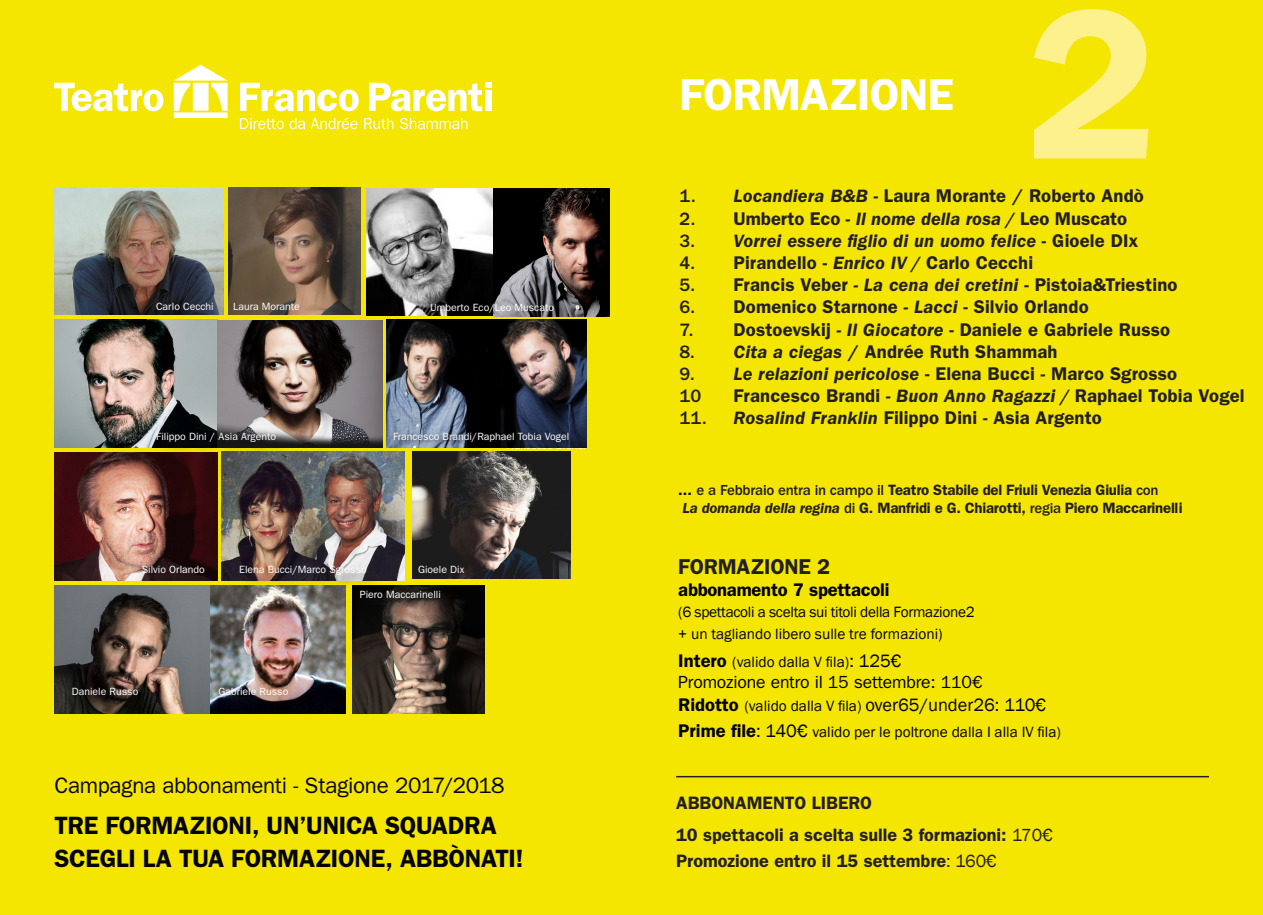
<style>
.page{position:relative;width:1263px;height:915px;background:#fff}
.page>*{position:absolute;margin:0;border:0;box-sizing:border-box;transform-origin:0 0}
.t1{font:600 45px "ITC Franklin Gothic Std";letter-spacing:-.015em;color:#fff}
.t2{font:600 25.05px "ITC Franklin Gothic Std";letter-spacing:-.01em;color:#040503}
.t3{font:22.35px "ITC Franklin Gothic Std";letter-spacing:-.015em;color:#040503}
.t4{font:600 21.6px "ITC Franklin Gothic Std";letter-spacing:-.01em;color:#231f20}
.t5{font:600 18.45px "ITC Franklin Gothic Std";letter-spacing:.005em;color:#231f20}
.t6{font:italic 600 18.45px "ITC Franklin Gothic Std";letter-spacing:.01em;color:#231f20}
.t7{font:500 18.45px "ITC Franklin Gothic Std";color:#231f20}
.t8{font:18.3px "Franklin Gothic";color:#000}
.t9{font:600 18.3px "ITC Franklin Gothic Std";letter-spacing:-.01em;color:#000}
.t10{font:600 18px "ITC Franklin Gothic Std";color:#231f20}
.t11{font:17.55px "ITC Franklin Gothic Std";letter-spacing:-.01em;color:#000}
.t12{font:15.3px/22px "Franklin Gothic";letter-spacing:-.02em;color:#000}
.t13{font:15.3px "Franklin Gothic";color:#000}
.t14{font:600 15px "ITC Franklin Gothic Std";letter-spacing:-.015em;color:#231f20}
.t15{font:10.5px "ITC Franklin Gothic Std";color:#fff}
.s1{font-weight:500}
.s2{font-style:italic}
.s3{font-weight:500;font-style:normal}
.s4{font-style:normal}
.s5{color:#000}
.s6{font-family:"ITC Franklin Gothic Std";font-weight:600;font-size:18.3px}
.s7{font-size:18.3px}
.s8{font-family:"ITC Franklin Gothic Std";font-weight:600}
.s9{font-size:15.3px}
.s10{font-family:"Franklin Gothic";font-weight:400}
</style>
<div class="page">
<div style="left:0;top:0;width:1263px;height:914px;background:#f5e601"></div>
<svg style="left:1034px;top:9px;width:114px;height:149px"></svg>
<svg style="left:240px;top:117px;width:228px;height:12px"></svg>
<div style="left:174px;top:112px;width:54px;height:6px;background:#fff"></div>
<svg style="left:174px;top:65px;width:54px;height:46px"></svg>
<div style="left:193px;top:83px;width:16px;height:28px;background:#fff"></div>
<svg style="left:54px;top:83px;width:109px;height:28px"></svg>
<svg style="left:240px;top:83px;width:119px;height:28px"></svg>
<svg style="left:369px;top:82px;width:122px;height:29px"></svg>
<hr style="left:676px;top:775px;width:533px;height:2px;background:#231f20">
<img style="left:412px;top:452px;width:159px;height:126px">
<img style="left:54px;top:320px;width:328px;height:127px">
<img style="left:55px;top:585px;width:155px;height:128px">
<img style="left:210px;top:585px;width:136px;height:128px">
<img style="left:366px;top:188px;width:243px;height:128px">
<div style="left:70px;top:684px;width:82px;height:25px;background:#231f20;opacity:.75"></div>
<div style="left:216px;top:684px;width:87px;height:24px;background:#231f20;opacity:.75"></div>
<img style="left:229px;top:187px;width:132px;height:128px">
<img style="left:222px;top:452px;width:182px;height:128px">
<img style="left:54px;top:187px;width:169px;height:128px">
<img style="left:387px;top:320px;width:199px;height:127px">
<div style="left:237px;top:562px;width:144px;height:27px;background:#231f20;opacity:.75"></div>
<img style="left:54px;top:452px;width:163px;height:128px">
<div style="left:391px;top:429px;width:183px;height:18px;background:#231f20;opacity:.75"></div>
<img style="left:352px;top:585px;width:132px;height:128px">
<div style="left:358px;top:587px;width:97px;height:25px;background:#231f20;opacity:.75"></div>
<div style="left:155px;top:430px;width:134px;height:25px;background:#231f20;opacity:.75"></div>
<p class="t15" style="left:156px;top:300px;width:59px">Carlo Cecchi</p>
<p class="t15" style="left:233px;top:300px;width:68px">Laura Morante</p>
<p class="t15" style="left:430px;top:301px;width:126px">Umberto Eco/Leo Muscato</p>
<p class="t15" style="left:156px;top:430px;width:121px">Filippo Dini / Asia Argento</p>
<p class="t15" style="left:393px;top:430px;width:178px">Francesco Brandi/Raphael Tobia Vogel</p>
<p class="t15" style="left:507px;top:439px;width:80px">Francesco Brandi</p>
<p class="t15" style="left:142px;top:563px;width:65px">Silvio Orlando</p>
<p class="t15" style="left:239px;top:563px;width:129px">Elena Bucci/Marco Sgrosso</p>
<p class="t15" style="left:418px;top:563px;width:48px">Gioele Dix</p>
<p class="t15" style="left:72px;top:685px;width:68px">Daniele Russo</p>
<p class="t15" style="left:218px;top:684px;width:71px">Gabriele Russo</p>
<p class="t15" style="left:360px;top:588px;width:83px">Piero Maccarinelli</p>
<p class="t3" style="left:54px;top:772px;width:452px">Campagna abbonamenti - Stagione 2017/2018</p>
<p class="t2" style="left:54px;top:810px;width:444px">TRE FORMAZIONI, UN’UNICA SQUADRA</p>
<p class="t2" style="left:54px;top:843px;width:471px">SCEGLI LA TUA FORMAZIONE, ABBÒNATI!</p>
<p class="t1" style="left:679px;top:68px;width:276px">FORMAZIONE</p>
<p class="t5" style="left:679px;top:185px;width:466px"><span class="s1">1.</span> <span class="s2">Locandiera B&amp;B -</span> Laura Morante / Roberto Andò</p>
<p class="t5" style="left:679px;top:207px;width:449px"><span class="s1">2.</span> Umberto Eco <span class="s2">- Il nome della rosa /</span> Leo Muscato</p>
<p class="t6" style="left:679px;top:230px;width:460px"><span class="s3">3.</span> Vorrei essere figlio di un uomo felice <span class="s4">- Gioele DIx</span></p>
<p class="t5" style="left:679px;top:251px;width:355px"><span class="s1">4.</span> Pirandello - <span class="s2">Enrico IV /</span> Carlo Cecchi</p>
<p class="t5" style="left:679px;top:274px;width:499px"><span class="s1">5.</span> Francis Veber <span class="s2">- La cena dei cretini</span> - Pistoia&amp;Triestino</p>
<p class="t5" style="left:679px;top:296px;width:411px"><span class="s1">6.</span> Domenico Starnone <span class="s2">- Lacci</span> - Silvio Orlando</p>
<p class="t5" style="left:679px;top:318px;width:492px"><span class="s1">7.</span> Dostoevskij <span class="s2">- Il Giocatore</span> - Daniele e Gabriele Russo</p>
<p class="t5" style="left:679px;top:340px;width:379px"><span class="s1">8.</span> <span class="s2">Cita a ciegas</span> / Andrée Ruth Shammah</p>
<p class="t5" style="left:679px;top:362px;width:499px"><span class="s1">9.</span> <span class="s2">Le relazioni pericolose</span> - Elena Bucci <span class="s2">-</span> Marco Sgrosso</p>
<p class="t7" style="left:679px;top:385px;width:23px">10</p>
<p class="t5" style="left:733px;top:385px;width:512px">Francesco Brandi <span class="s2">- Buon Anno Ragazzi /</span> Raphael Tobia Vogel</p>
<p class="t5" style="left:679px;top:407px;width:424px"><span class="s1">11.</span> <span class="s2">Rosalind Franklin</span> Filippo Dini - Asia Argento</p>
<p class="t14" style="left:678px;top:481px;width:482px"><span class="s5">...</span> <span class="s1">e a Febbraio entra in campo il</span> Teatro Stabile del Friuli Venezia Giulia <span class="s1">con</span></p>
<p class="t14" style="left:682px;top:499px;width:502px"><span class="s2">La domanda della regina</span> <span class="s1">di</span> G. Manfridi e G. Chiarotti, <span class="s1">regia</span> Piero Maccarinelli</p>
<p class="t4" style="left:678px;top:553px;width:153px">FORMAZIONE 2</p>
<p class="t9" style="left:678px;top:578px;width:213px">abbonamento 7 spettacoli</p>
<p class="t12" style="left:678px;top:601px;width:298px">(6 spettacoli a scelta sui titoli della Formazione2 + un tagliando libero sulle tre formazioni)</p>
<p class="t13" style="left:678px;top:652px;width:225px"><span class="s6">Intero</span> (valido dalla V fila)<span class="s7">: 125€</span></p>
<p class="t11" style="left:678px;top:671px;width:306px">Promozione entro il 15 settembre: 110€</p>
<p class="t8" style="left:678px;top:693px;width:369px"><span class="s8">Ridotto</span> <span class="s9">(valido dalla V fila)</span> over65/under26: 110€</p>
<p class="t13" style="left:678px;top:722px;width:384px"><span class="s6">Prime file</span><span class="s7">: 140€</span> valido per le poltrone dalla I alla IV fila)</p>
<p class="t10" style="left:676px;top:791px;width:198px">ABBONAMENTO LIBERO</p>
<p class="t10" style="left:676px;top:824px;width:378px">10 spettacoli a scelta sulle 3 formazioni: <span class="s10">170€</span></p>
<p class="t10" style="left:676px;top:849px;width:322px">Promozione entro il 15 settembre<span class="s10">: 160€</span></p>
</div>
